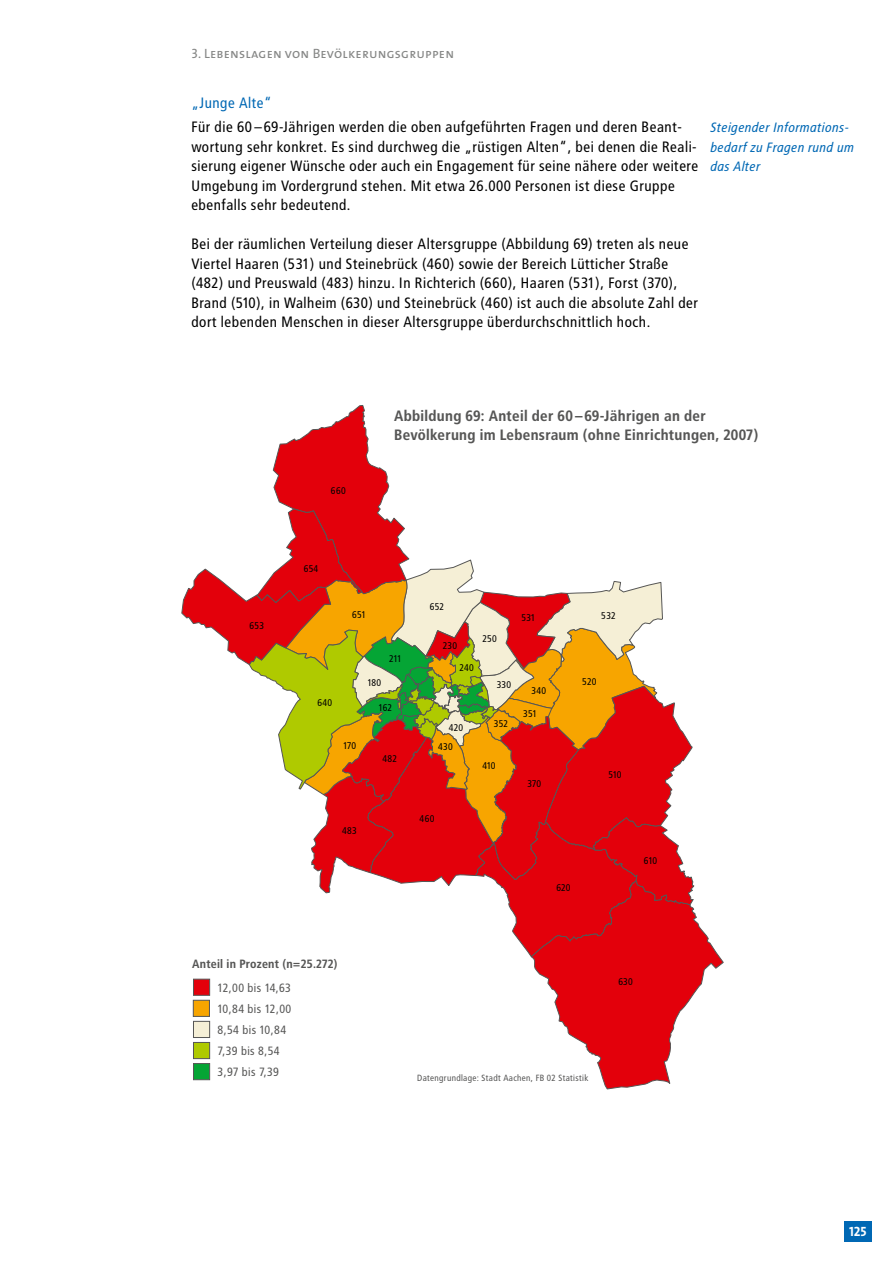
<style>
.page{position:relative;width:893px;height:1263px;background:#fff}
.page>*{position:absolute;margin:0;border:0;box-sizing:border-box;transform-origin:0 0}
.t1{font:15px/19.5px "Transit";color:#000}
.t2{font:700 15px/19.5px "Transit";color:#565655}
.t3{font:15px "Transit";color:#0068b4}
.t4{font:italic 13.5px/19.5px "Transit";color:#0068b4}
.t5{font:13.5px "The Mix Caps";letter-spacing:.015em;color:#868786}
.t6{font:13.5px "The Mix Bold Caps";color:#fff}
.t7{font:12px/21px "Transit";letter-spacing:-.015em;color:#565655}
.t8{font:700 12px "Transit";color:#565655}
.t9{font:9.75px "Transit";letter-spacing:-.015em;color:#000}
.t10{font:9px "Transit";color:#565655}
</style>
<div class="page">
<div style="left:844px;top:1221px;width:28px;height:21px;background:#0068b4"></div>
<svg style="left:181px;top:405px;width:543px;height:685px"></svg>
<div style="left:193px;top:979px;width:17px;height:17px;background:#e3000b;border:1px solid #565655"></div>
<div style="left:193px;top:1000px;width:17px;height:17px;background:#f7a500;border:1px solid #565655"></div>
<div style="left:193px;top:1021px;width:17px;height:17px;background:#f5efd6;border:1px solid #565655"></div>
<div style="left:193px;top:1042px;width:17px;height:17px;background:#afca00;border:1px solid #565655"></div>
<div style="left:193px;top:1063px;width:17px;height:17px;background:#05a535;border:1px solid #565655"></div>
<p class="t5" style="left:191px;top:42px;width:264px">3. Lebenslagen von Bevölkerungsgruppen</p>
<p class="t3" style="left:191px;top:94px;width:82px">„Junge Alte“</p>
<p class="t1" style="left:191px;top:117px;width:509px">Für die 60–69-Jährigen werden die oben aufgeführten Fragen und deren Beant&shy;wortung sehr konkret. Es sind durchweg die „rüstigen Alten“, bei denen die Reali&shy;sierung eigener Wünsche oder auch ein Engagement für seine nähere oder weitere Umgebung im Vordergrund stehen. Mit etwa 26.000 Personen ist diese Gruppe ebenfalls sehr bedeutend.</p>
<p class="t1" style="left:191px;top:234px;width:509px">Bei der räumlichen Verteilung dieser Altersgruppe (Abbildung 69) treten als neue Viertel Haaren (531) und Steinebrück (460) sowie der Bereich Lütticher Straße (482) und Preuswald (483) hinzu. In Richterich (660), Haaren (531), Forst (370), Brand (510), in Walheim (630) und Steinebrück (460) ist auch die absolute Zahl der dort lebenden Menschen in dieser Altersgruppe überdurchschnittlich hoch.</p>
<p class="t4" style="left:710px;top:118px;width:145px">Steigender Informations&shy;bedarf zu Fragen rund um das Alter</p>
<p class="t9" style="left:249px;top:620px;width:17px">653</p>
<p class="t9" style="left:331px;top:485px;width:17px">660</p>
<p class="t2" style="left:394px;top:406px;width:366px">Abbildung 69: Anteil der 60–69-Jährigen an der<br>Bevölkerung im Lebensraum (ohne Einrichtungen, 2007)</p>
<p class="t9" style="left:304px;top:563px;width:16px">654</p>
<p class="t9" style="left:352px;top:608px;width:16px">651</p>
<p class="t9" style="left:389px;top:653px;width:15px">211</p>
<p class="t9" style="left:430px;top:601px;width:16px">652</p>
<p class="t9" style="left:443px;top:639px;width:16px">230</p>
<p class="t9" style="left:459px;top:662px;width:16px">240</p>
<p class="t9" style="left:482px;top:633px;width:16px">250</p>
<p class="t9" style="left:521px;top:612px;width:16px">531</p>
<p class="t9" style="left:601px;top:610px;width:17px">532</p>
<p class="t9" style="left:318px;top:697px;width:17px">640</p>
<p class="t9" style="left:367px;top:676px;width:16px">180</p>
<p class="t9" style="left:378px;top:702px;width:16px">162</p>
<p class="t9" style="left:449px;top:722px;width:16px">420</p>
<p class="t9" style="left:343px;top:739px;width:15px">170</p>
<p class="t9" style="left:438px;top:741px;width:17px">430</p>
<p class="t9" style="left:383px;top:752px;width:17px">482</p>
<p class="t9" style="left:342px;top:825px;width:17px">483</p>
<p class="t9" style="left:420px;top:813px;width:17px">460</p>
<p class="t9" style="left:497px;top:679px;width:16px">330</p>
<p class="t9" style="left:494px;top:718px;width:16px">352</p>
<p class="t9" style="left:532px;top:685px;width:17px">340</p>
<p class="t9" style="left:523px;top:708px;width:16px">351</p>
<p class="t9" style="left:482px;top:760px;width:15px">410</p>
<p class="t9" style="left:527px;top:778px;width:15px">370</p>
<p class="t9" style="left:582px;top:676px;width:16px">520</p>
<p class="t9" style="left:608px;top:769px;width:15px">510</p>
<p class="t9" style="left:556px;top:882px;width:16px">620</p>
<p class="t9" style="left:644px;top:855px;width:15px">610</p>
<p class="t8" style="left:192px;top:957px;width:147px">Anteil in Prozent (n=25.272)</p>
<p class="t7" style="left:218px;top:977px;width:76px">12,00 bis 14,63<br>10,84 bis 12,00<br>8,54 bis 10,84<br>7,39 bis 8,54<br>3,97 bis 7,39</p>
<p class="t9" style="left:618px;top:975px;width:16px">630</p>
<p class="t10" style="left:417px;top:1073px;width:173px">Datengrundlage: Stadt Aachen, FB 02 Statistik</p>
<p class="t6" style="left:849px;top:1220px;width:19px">125</p>
</div>
